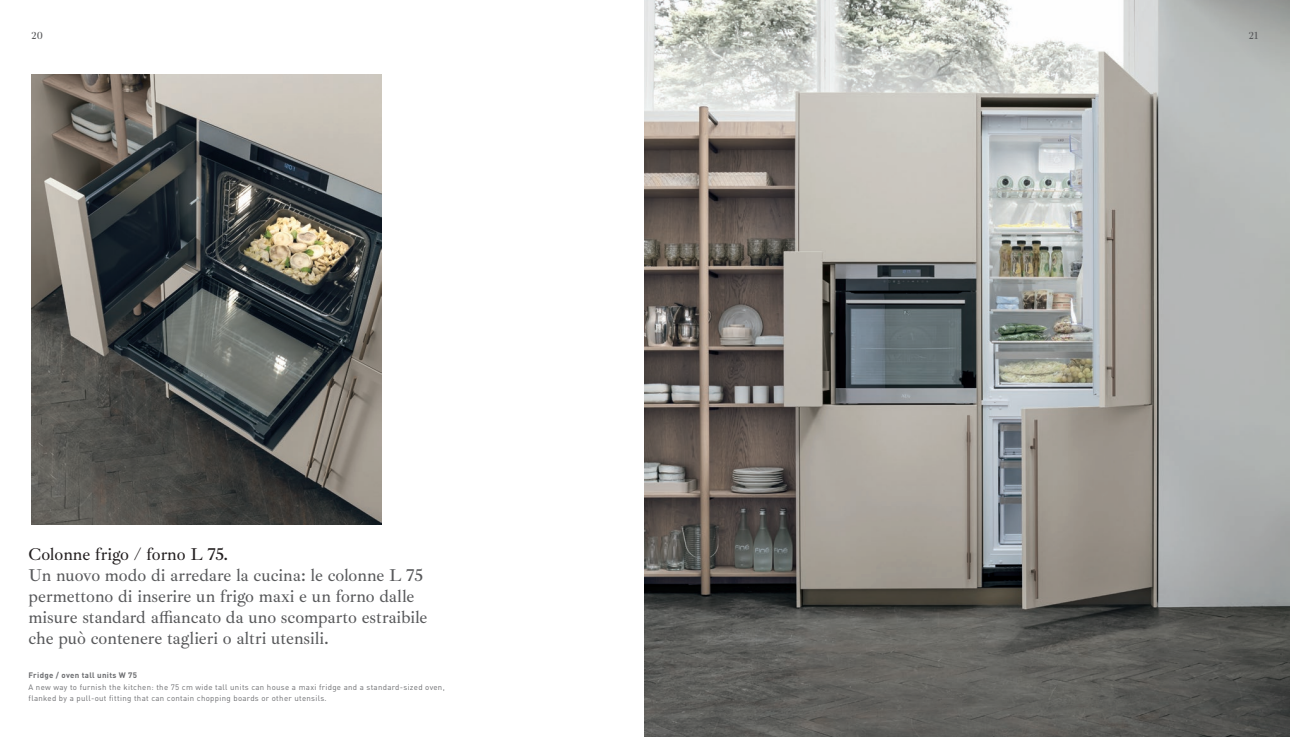
<style>
.page{position:relative;width:1290px;height:737px;background:#fff}
.page>*{position:absolute;margin:0;border:0;box-sizing:border-box;transform-origin:0 0}
.t1{font:500 17.5px/21px "Ibarra Real Nova";color:#57585a}
.t2{font:500 17.5px "Ibarra Real Nova";color:#231f20}
.t3{font:500 10.5px "Ibarra Real Nova";color:#57585a}
.t4{font:7.88px/11.4px "DIN";letter-spacing:.04em;color:#6c6d70}
.t5{font:700 7.88px "DIN";letter-spacing:.04em;color:#6c6d70}
</style>
<div class="page">
<img style="left:32px;top:74px;width:349px;height:451px">
<img style="left:645px;top:0;width:645px;height:737px">
<p class="t3" style="left:32px;top:30px;width:13px">20</p>
<p class="t2" style="left:29px;top:544px;width:201px">Colonne frigo / forno L 75.</p>
<p class="t1" style="left:29px;top:565px;width:400px">Un nuovo modo di arredare la cucina: le colonne L 75 permettono di inserire un frigo maxi e un forno dalle misure standard affiancato da uno scomparto estraibile che può contenere taglieri o altri utensili.</p>
<p class="t5" style="left:29px;top:670px;width:110px">Fridge / oven tall units W 75</p>
<p class="t4" style="left:29px;top:681px;width:418px">A new way to furnish the kitchen: the 75 cm wide tall units can house a maxi fridge and a standard-sized oven, flanked by a pull-out fitting that can contain chopping boards or other utensils.</p>
<p class="t3" style="left:1249px;top:30px;width:11px">21</p>
</div>
